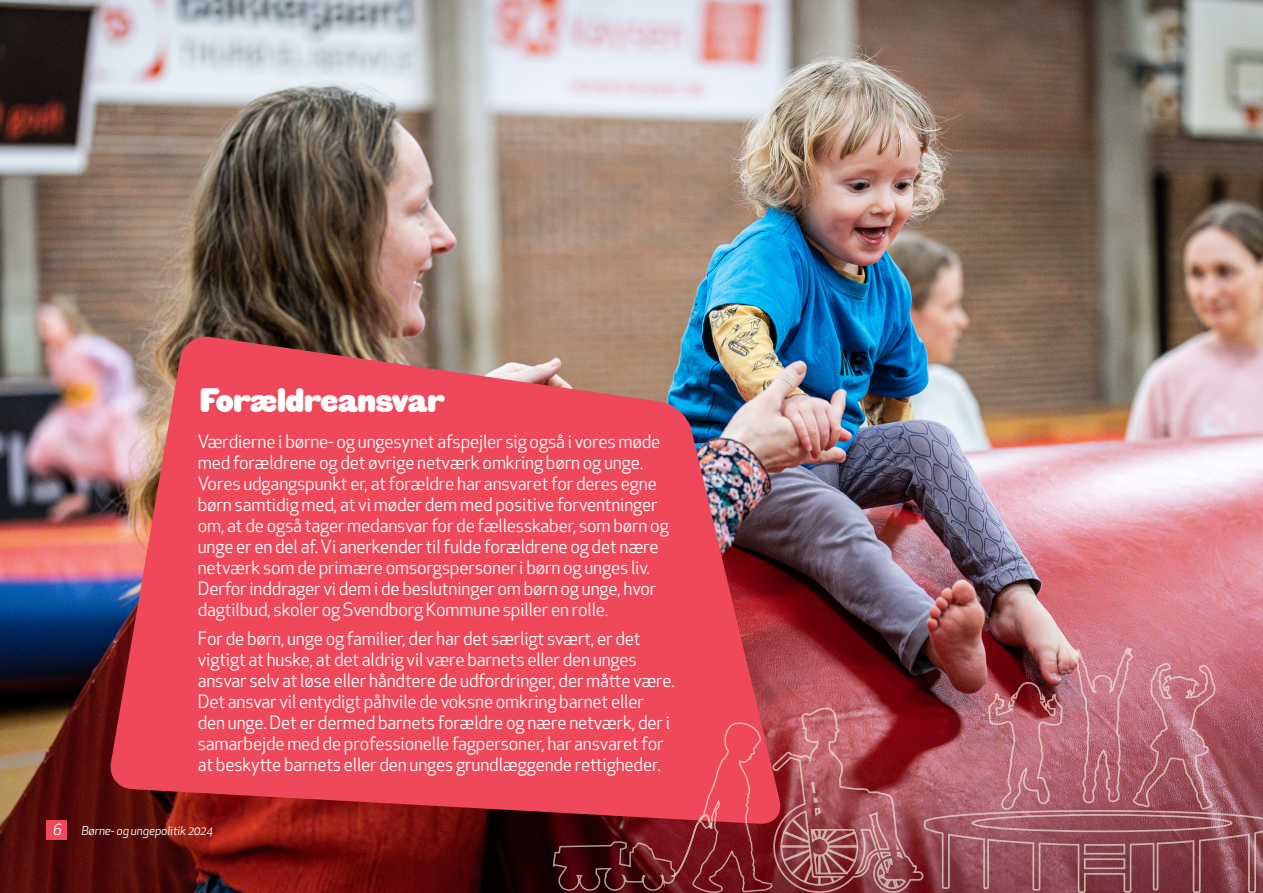
<style>
.page{position:relative;width:1263px;height:893px;background:#fff}
.page>*{position:absolute;margin:0;border:0;box-sizing:border-box;transform-origin:0 0}
.t1{font:33px "HWT Gothic Round";letter-spacing:-.015em;color:#fff}
.t2{font:18px/21px "Apex New";letter-spacing:-.01em;color:#fff}
.t3{font:italic 15px "Apex New";color:#fff}
.t4{font:italic 12px "Apex New";letter-spacing:-.01em;color:#fff}
</style>
<div class="page">
<img style="left:0;top:0;width:1263px;height:893px">
<div style="left:47px;top:821px;width:20px;height:19px;background:#ef485a"></div>
<img style="left:109px;top:335px;width:674px;height:489px">
<img style="left:552px;top:646px;width:711px;height:247px">
<p class="t1" style="left:200px;top:382px;width:247px">Forældreansvar</p>
<p class="t2" style="left:198px;top:430px;width:473px">Værdierne i børne- og ungesynet afspejler sig også i vores møde med forældrene og det øvrige netværk omkring børn og unge.<br>Vores udgangspunkt er, at forældre har ansvaret for deres egne børn samtidig med, at vi møder dem med positive forventninger om, at de også tager medansvar for de fællesskaber, som børn og unge er en del af. Vi anerkender til fulde forældrene og det nære netværk som de primære omsorgspersoner i børn og unges liv.<br>Derfor inddrager vi dem i de beslutninger om børn og unge, hvor dagtilbud, skoler og Svendborg Kommune spiller en rolle.</p>
<p class="t2" style="left:198px;top:628px;width:479px">For de børn, unge og familier, der har det særligt svært, er det vigtigt at huske, at det aldrig vil være barnets eller den unges ansvar selv at løse eller håndtere de udfordringer, der måtte være.<br>Det ansvar vil entydigt påhvile de voksne omkring barnet eller den unge. Det er dermed barnets forældre og nære netværk, der i samarbejde med de professionelle fagpersoner, har ansvaret for at beskytte barnets eller den unges grundlæggende rettigheder.</p>
<p class="t3" style="left:53px;top:820px;width:10px">6</p>
<p class="t4" style="left:81px;top:823px;width:133px">Børne- og ungepolitik 2024</p>
</div>
